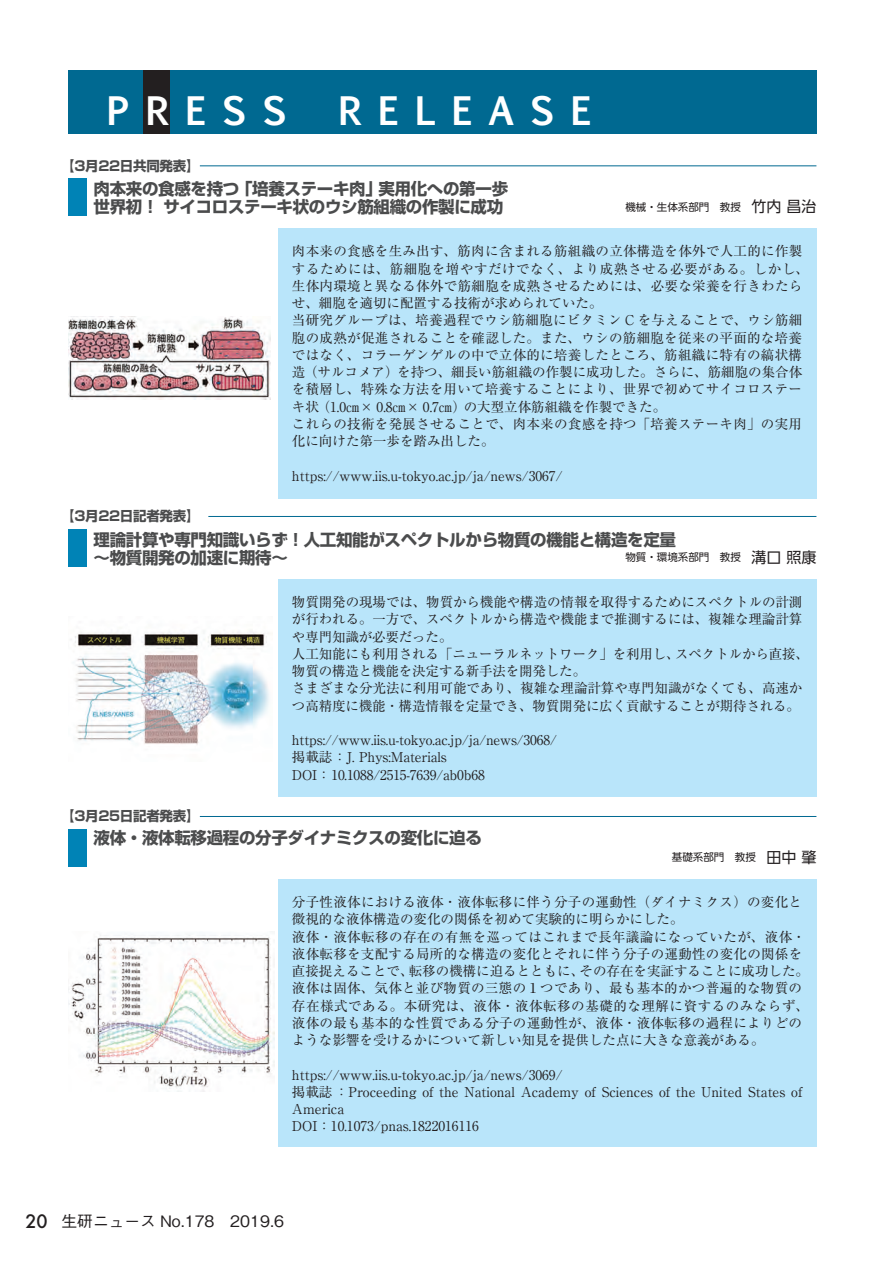
<style>
.page{position:relative;width:893px;height:1263px;background:#fff}
.page>*{position:absolute;margin:0;border:0;box-sizing:border-box;transform-origin:0 0}
.t1{font:700 37.5px "Euphemia UCAS";letter-spacing:.42em;color:#fff}
.t2{font:700 16.5px/18px "Shin Go Pro";letter-spacing:-.02em;color:#4b4c4d}
.t3{font:500 15.75px "Gothic BBB Pro";color:#231f20}
.t4{font:13.5px/17.2px "Ryumin Pr 6 N";letter-spacing:.025em;color:#231f20}
.t5{font:13.5px/17.2px "Ryumin Pr 6 N";color:#231f20}
.t6{font:700 13.5px "Shin Go Pro";letter-spacing:-.02em;color:#4b4c4d}
.t7{font:10.5px "UD Shin Go Pro";color:#231f20}
.s1{font-size:15px}
.s2{font-family:"Futura";font-size:18px}
</style>
<div class="page">
<div style="left:68px;top:70px;width:748px;height:64px;background:#006991"></div>
<div style="left:143px;top:70px;width:26px;height:64px;background:#231f20"></div>
<div style="left:68px;top:179px;width:18px;height:37px;background:#0083b6"></div>
<div style="left:68px;top:529px;width:18px;height:38px;background:#0083b6"></div>
<div style="left:278px;top:229px;width:538px;height:270px;background:#b9e5fa"></div>
<div style="left:278px;top:579px;width:538px;height:217px;background:#b9e5fa"></div>
<hr style="left:200px;top:165px;width:616px;height:1px;background:#006991">
<hr style="left:208px;top:516px;width:608px;height:1px;background:#006991">
<img style="left:68px;top:317px;width:203px;height:83px">
<div style="left:68px;top:829px;width:18px;height:38px;background:#0083b6"></div>
<div style="left:278px;top:879px;width:538px;height:268px;background:#b9e5fa"></div>
<hr style="left:200px;top:816px;width:616px;height:1px;background:#006991">
<img style="left:68px;top:931px;width:206px;height:160px">
<img style="left:75px;top:631px;width:195px;height:114px">
<h1 class="t1" style="left:107px;top:83px;width:182px">PRESS</h1>
<h1 class="t1" style="left:338px;top:83px;width:255px">RELEASE</h1>
<p class="t6" style="left:61px;top:155px;width:140px">【3月22日共同発表】</p>
<p class="t2" style="left:94px;top:178px;width:416px">肉本来の食感を持つ 「培養ステーキ肉」実用化への第一歩世界初！ サイコロステーキ状のウシ筋組織の作製に成功</p>
<p class="t7" style="left:625px;top:198px;width:192px">機械・生体系部門　教授　<span class="s1">竹内 昌治</span></p>
<p class="t6" style="left:61px;top:505px;width:140px">【3月22日記者発表】</p>
<p class="t4" style="left:292px;top:242px;width:518px">肉本来の食感を生み出す、筋肉に含まれる筋組織の立体構造を体外で人工的に作製するためには、筋細胞を増やすだけでなく、より成熟させる必要がある。しかし、生体内環境と異なる体外で筋細胞を成熟させるためには、必要な栄養を行きわたらせ、細胞を適切に配置する技術が求められていた。<br>当研究グループは、培養過程でウシ筋細胞にビタミン C を与えることで、ウシ筋細胞の成熟が促進されることを確認した。また、ウシの筋細胞を従来の平面的な培養ではなく、コラーゲンゲルの中で立体的に培養したところ、筋組織に特有の縞状構造 （サルコメア）を持つ、細長い筋組織の作製に成功した。さらに、筋細胞の集合体を積層し、特殊な方法を用いて培養することにより、世界で初めてサイコロステーキ状 （1.0㎝× 0.8㎝× 0.7㎝）の大型立体筋組織を作製できた。<br>これらの技術を発展させることで、肉本来の食感を持つ「培養ステーキ肉」の実用化に向けた第一歩を踏み出した。</p>
<p class="t5" style="left:292px;top:466px;width:272px">https://www.iis.u-tokyo.ac.jp/ja/news/3067/</p>
<p class="t2" style="left:94px;top:529px;width:584px">理論計算や専門知識いらず！人工知能がスペクトルから物質の機能と構造を定量～物質開発の加速に期待～</p>
<p class="t7" style="left:625px;top:549px;width:192px">物質・環境系部門　教授　<span class="s1">溝口 照康</span></p>
<p class="t6" style="left:61px;top:805px;width:140px">【3月25日記者発表】</p>
<p class="t5" style="left:292px;top:593px;width:518px">物質開発の現場では、物質から機能や構造の情報を取得するためにスペクトルの計測が行われる。一方で、スペクトルから構造や機能まで推測するには、複雑な理論計算や専門知識が必要だった。<br>人工知能にも利用される「ニューラルネットワーク」を利用し、スペクトルから直接、物質の構造と機能を決定する新手法を開発した。<br>さまざまな分光法に利用可能であり、複雑な理論計算や専門知識がなくても、高速かつ高精度に機能・構造情報を定量でき、物質開発に広く貢献することが期待される。</p>
<p class="t5" style="left:292px;top:731px;width:266px">https://www.iis.u-tokyo.ac.jp/ja/news/3068/掲載誌 ：J. Phys:Materials<br>DOI： 10.1088/2515-7639/ab0b68</p>
<p class="t2" style="left:94px;top:827px;width:390px">液体・液体転移過程の分子ダイナミクスの変化に迫る</p>
<p class="t7" style="left:672px;top:849px;width:146px">基礎系部門　教授　<span class="s1">田中 肇</span></p>
<p class="t4" style="left:292px;top:893px;width:518px">分子性液体における液体・液体転移に伴う分子の運動性（ダイナミクス）の変化と微視的な液体構造の変化の関係を初めて実験的に明らかにした。<br>液体・液体転移の存在の有無を巡ってはこれまで長年議論になっていたが、液体・液体転移を支配する局所的な構造の変化とそれに伴う分子の運動性の変化の関係を直接捉えることで、転移の機構に迫るとともに、その存在を実証することに成功した。液体は固体、気体と並び物質の三態の１つであり、最も基本的かつ普遍的な物質の存在様式である。本研究は、液体・液体転移の基礎的な理解に資するのみならず、液体の最も基本的な性質である分子の運動性が、液体・液体転移の過程によりどのような影響を受けるかについて新しい知見を提供した点に大きな意義がある。</p>
<p class="t5" style="left:292px;top:1065px;width:512px">https://www.iis.u-tokyo.ac.jp/ja/news/3069/<br>掲載誌 ：Proceeding of the National Academy of Sciences of the United States of America<br>DOI：10.1073/pnas.1822016116</p>
<p class="t3" style="left:26px;top:1208px;width:260px"><span class="s2">20</span> 生研ニュース No.178　2019.6</p>
</div>
